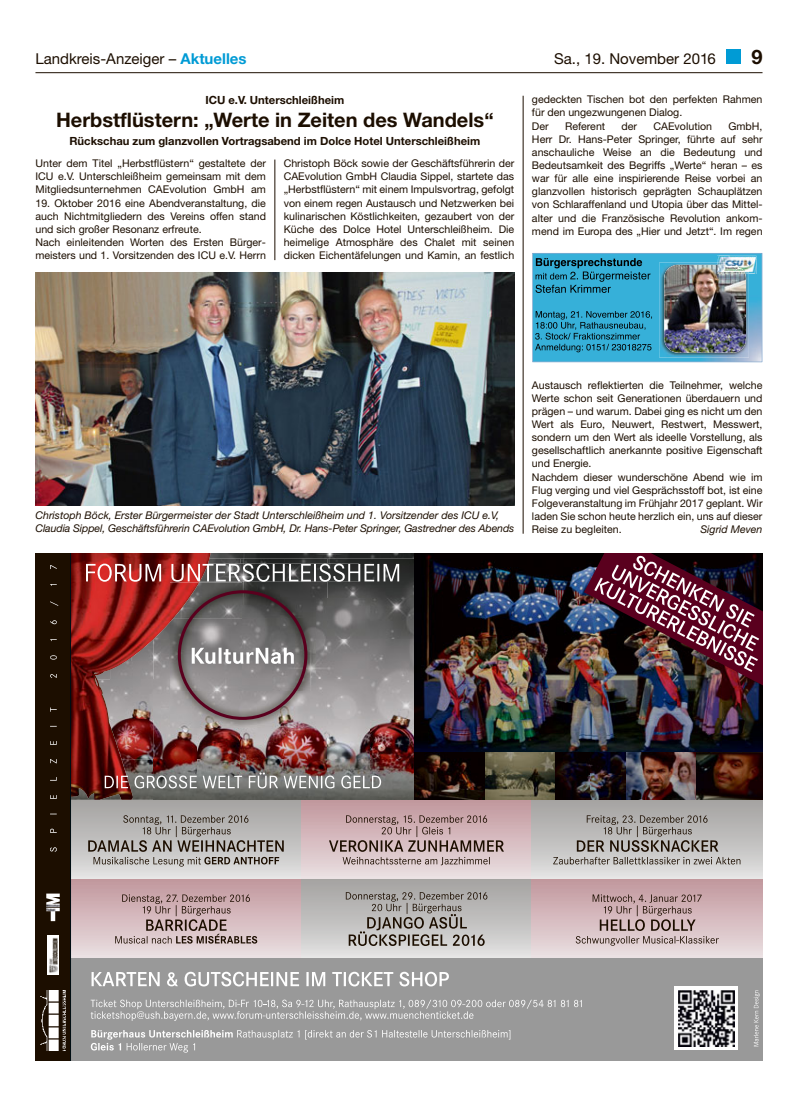
<style>
.page{position:relative;width:798px;height:1117px;background:#fff}
.page>*{position:absolute;margin:0;border:0;box-sizing:border-box;transform-origin:0 0}
.t1{font:700 20px "Helvetica Neue";color:#1c0e00}
.t2{font:15px "Helvetica Neue";color:#1c0e00}
.t3{font:700 11.25px "Helvetica Neue";color:#1c0e00}
.t4{font:10.62px/13.1px "Helvetica Neue";color:#1c0e00;text-align:justify}
.t5{font:italic 10.62px/13.1px "Helvetica Neue";color:#1c0e00}
.s1{font-weight:700;color:#009bd5}
</style>
<div class="page">
<div style="left:725px;top:50px;width:14px;height:14px;background:#009bd5"></div>
<hr style="left:274px;top:159px;width:1px;height:101px;background:#1c0e00">
<hr style="left:522px;top:96px;width:1px;height:437px;background:#1c0e00">
<hr style="left:35px;top:72px;width:727px;height:1px;background:#1c0e00">
<img style="left:35px;top:272px;width:479px;height:233px">
<svg style="left:532px;top:253px;width:230px;height:109px;background:#389dc1"></svg>
<img style="left:659px;top:262px;width:89px;height:95px">
<img style="left:664px;top:265px;width:81px;height:87px">
<img style="left:716px;top:256px;width:40px;height:18px">
<img style="left:716px;top:262px;width:32px;height:12px">
<img style="left:716px;top:265px;width:29px;height:9px">
<div style="left:71px;top:878px;width:230px;height:79px;background:linear-gradient(to bottom,#c1969c,#eadfe1)"></div>
<svg style="left:115px;top:894px;width:142px;height:49px;background:#b79d9f"></svg>
<div style="left:71px;top:799px;width:230px;height:79px;background:linear-gradient(to bottom,#a29f9e,#dedddd)"></div>
<svg style="left:88px;top:815px;width:195px;height:51px;background:#a4a19e"></svg>
<div style="left:301px;top:878px;width:230px;height:79px;background:linear-gradient(to bottom,#a2a09e,#e0dfdf)"></div>
<svg style="left:346px;top:891px;width:141px;height:54px;background:#a19e9a"></svg>
<div style="left:301px;top:799px;width:230px;height:79px;background:linear-gradient(to bottom,#c1969c,#eadfe1)"></div>
<svg style="left:329px;top:815px;width:175px;height:50px;background:#b79e9f"></svg>
<div style="left:531px;top:878px;width:231px;height:79px;background:linear-gradient(to bottom,#c1969c,#eadfe1)"></div>
<svg style="left:575px;top:894px;width:143px;height:51px;background:#bca3a5"></svg>
<div style="left:531px;top:799px;width:231px;height:79px;background:linear-gradient(to bottom,#a2a09e,#e0dfdf)"></div>
<svg style="left:553px;top:815px;width:187px;height:49px;background:#a7a4a1"></svg>
<img style="left:133px;top:553px;width:629px;height:246px">
<img style="left:199px;top:558px;width:85px;height:24px">
<img style="left:284px;top:558px;width:130px;height:40px">
<img style="left:153px;top:622px;width:17px;height:17px">
<img style="left:315px;top:598px;width:99px;height:121px">
<img style="left:133px;top:639px;width:37px;height:80px">
<img style="left:133px;top:719px;width:64px;height:40px">
<img style="left:197px;top:727px;width:87px;height:32px">
<img style="left:284px;top:719px;width:130px;height:40px">
<img style="left:133px;top:759px;width:281px;height:40px">
<img style="left:71px;top:553px;width:62px;height:246px">
<svg style="left:86px;top:563px;width:313px;height:18px"></svg>
<svg style="left:105px;top:772px;width:276px;height:16px;background:#938c8b"></svg>
<img style="left:199px;top:582px;width:116px;height:36px">
<img style="left:170px;top:618px;width:145px;height:109px">
<img style="left:170px;top:582px;width:29px;height:40px">
<div style="left:178px;top:590px;width:129px;height:129px;border:3px solid #5a001e;border-radius:50%"></div>
<svg style="left:192px;top:647px;width:102px;height:16px"></svg>
<img style="left:414px;top:751px;width:282px;height:48px">
<div style="left:71px;top:957px;width:691px;height:102px;background:#999"></div>
<svg style="left:91px;top:999px;width:490px;height:21px"></svg>
<svg style="left:91px;top:1030px;width:419px;height:22px"></svg>
<div style="left:674px;top:986px;width:64px;height:64px;background:#fff"></div>
<img style="left:678px;top:990px;width:56px;height:56px">
<svg style="left:753px;top:990px;width:6px;height:56px"></svg>
<svg style="left:91px;top:971px;width:358px;height:15px"></svg>
<img style="left:583px;top:553px;width:179px;height:140px">
<div style="left:35px;top:553px;width:36px;height:506px;background:#1c0e00"></div>
<img style="left:41px;top:989px;width:24px;height:61px">
<div style="left:47px;top:935px;width:12px;height:39px;background:#fff"></div>
<img style="left:49px;top:937px;width:9px;height:36px">
<img style="left:46px;top:893px;width:14px;height:13px">
<p class="t2" style="left:35px;top:53px;width:212px">Landkreis-Anzeiger – <span class="s1">Aktuelles</span></p>
<p class="t2" style="left:554px;top:53px;width:163px">Sa., 19. November 2016</p>
<p class="t1" style="left:751px;top:50px;width:13px">9</p>
<p class="t3" style="left:205px;top:96px;width:140px">ICU e.V. Unterschleißheim</p>
<p class="t1" style="left:56px;top:113px;width:439px">Herbstflüstern: „Werte in Zeiten des Wandels“</p>
<p class="t3" style="left:69px;top:137px;width:412px">Rückschau zum glanzvollen Vortragsabend im Dolce Hotel Unterschleißheim</p>
<p class="t4" style="left:283px;top:158px;width:232px">Christoph Böck sowie der Geschäftsführerin der CAEvolution GmbH Claudia Sippel, startete das „Herbstflüstern“ mit einem Impulsvortrag, gefolgt von einem regen Austausch und Netzwerken bei kulinarischen Köstlichkeiten, gezaubert von der Küche des Dolce Hotel Unterschleißheim. Die heimelige Atmosphäre des Chalet mit seinen dicken Eichentäfelungen und Kamin, an festlich</p>
<p class="t4" style="left:35px;top:158px;width:232px">Unter dem Titel „Herbstflüstern“ gestaltete der ICU e.V. Unterschleißheim gemeinsam mit dem Mitgliedsunternehmen CAEvolution GmbH am</p>
<p class="t4" style="left:35px;top:197px;width:232px;text-align:left">19. Oktober 2016 eine Abendveranstaltung, die auch Nichtmitgliedern des Vereins offen stand und sich großer Resonanz erfreute.<br>Nach einleitenden Worten des Ersten Bürger&shy;meisters und 1. Vorsitzenden des ICU e.V. Herrn</p>
<p class="t4" style="left:531px;top:94px;width:232px;text-align:left">gedeckten Tischen bot den perfekten Rahmen für den ungezwungenen Dialog.<br>Der</p>
<p class="t4" style="left:531px;top:120px;width:232px;text-indent:196px">GmbH, Herr Dr. Hans-Peter Springer, führte auf sehr anschauliche Weise an die Bedeutung und Bedeutsamkeit des Begriffs „Werte“ heran – es war für alle eine inspirierende Reise vorbei an glanzvollen historisch geprägten Schauplätzen von Schlaraffenland und Utopia über das Mittel&shy;alter und die Französische Revolution ankom&shy;mend im Europa des „Hier und Jetzt“. Im regen</p>
<p class="t4" style="left:565px;top:120px;width:42px">Referent</p>
<p class="t4" style="left:621px;top:120px;width:17px">der</p>
<p class="t4" style="left:653px;top:120px;width:60px">CAEvolution</p>
<p class="t5" style="left:35px;top:509px;width:480px">Christoph Böck, Erster Bürgermeister der Stadt Unterschleißheim und 1. Vorsitzender des ICU e.V,<br>Claudia Sippel, Geschäftsführerin CAEvolution GmbH, Dr. Hans-Peter Springer, Gastredner des Abends</p>
<p class="t4" style="left:531px;top:379px;width:232px;text-align:left">Austausch reflektierten die Teilnehmer, welche Werte schon seit Generationen überdauern und prägen – und warum. Dabei ging es nicht um den Wert als Euro, Neuwert, Restwert, Messwert, sondern um den Wert als ideelle Vorstellung, als gesellschaftlich anerkannte positive Eigenschaft und Energie.<br>Nachdem dieser wunderschöne Abend wie im Flug verging und viel Gesprächsstoff bot, ist eine Folgeveranstaltung im Frühjahr 2017 geplant. Wir laden Sie schon heute herzlich ein, uns auf dieser Reise zu begleiten.</p>
<p class="t5" style="left:700px;top:523px;width:64px">Sigrid Meven</p>
</div>
